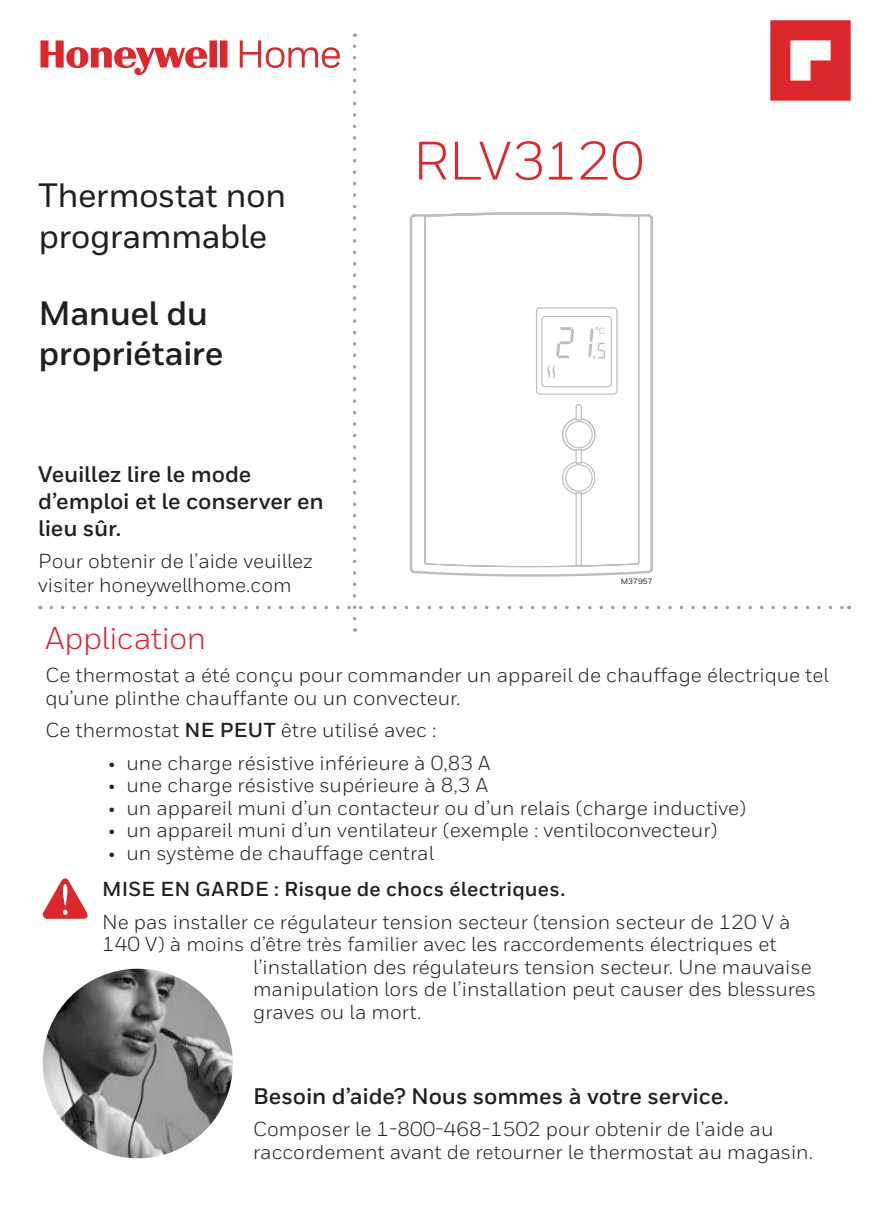
<style>
.page{position:relative;width:891px;height:1215px;background:#fff}
.page>*{position:absolute;margin:0;border:0;box-sizing:border-box;transform-origin:0 0}
.t1{font:54px "Honeywell Sans";letter-spacing:-.005em;color:#dc272d}
.t2{font:500 33.75px/40.5px "Honeywell Sans";letter-spacing:-.02em;color:#231f20}
.t3{font:700 33.75px/40.5px "Honeywell Sans";letter-spacing:-.015em;color:#231f20}
.t4{font:31.5px "Honeywell Sans";letter-spacing:-.02em;color:#dc272d}
.t5{font:700 22.5px/27px "Honeywell Sans";letter-spacing:-.005em;color:#231f20}
.t6{font:20.25px/22.5px "Honeywell Sans";color:#231f20}
.t7{font:700 20.25px/36.4px "Honeywell Sans";letter-spacing:.01em;color:#231f20}
.t8{font:500 9px "Honeywell Sans";color:#bcbdc0}
.t9{font:500 7.88px "Honeywell Sans";color:#231f20}
.s1{font-weight:700}
.s2{font-size:15.75px}
.s3{font-weight:400;font-size:15.75px}
.s4{font-weight:400}
</style>
<div class="page">
<svg style="left:40px;top:20px;width:811px;height:599px"></svg>
<svg style="left:43px;top:878px;width:45px;height:41px"></svg>
<img style="left:43px;top:969px;width:190px;height:189px;border-radius:95px">
<h2 class="t2" style="left:38px;top:176px;width:249px">Thermostat non programmable</h2>
<h2 class="t3" style="left:38px;top:293px;width:187px">Manuel du propriétaire</h2>
<h1 class="t1" style="left:413px;top:129px;width:233px">RLV3120</h1>
<p class="t8" style="left:599px;top:325px;width:8px">C</p>
<p class="t5" style="left:38px;top:461px;width:287px">Veuillez lire le mode d’emploi et le conserver en lieu sûr.</p>
<p class="t6" style="left:38px;top:550px;width:276px;line-height:23.2px">Pour obtenir de l’aide veuillez visiter honeywellhome.com</p>
<h3 class="t4" style="left:45px;top:620px;width:162px">Application</h3>
<p class="t6" style="left:45px;top:664px;width:785px">Ce thermostat a été conçu pour commander un appareil de chauffage électrique tel qu’une plinthe chauffante ou un convecteur.</p>
<p class="t6" style="left:45px;top:719px;width:393px">Ce thermostat <span class="s1">NE PEUT</span> être utilisé avec :</p>
<p class="t6" style="left:108px;top:752px;width:384px"><span class="s2">•</span> une charge résistive inférieure à 0,83 A</p>
<p class="t6" style="left:108px;top:774px;width:381px"><span class="s2">•</span> une charge résistive supérieure à 8,3 A</p>
<p class="t6" style="left:108px;top:797px;width:639px"><span class="s2">•</span> un appareil muni d’un contacteur ou d’un relais (charge inductive)</p>
<p class="t6" style="left:108px;top:819px;width:611px"><span class="s2">•</span> un appareil muni d’un ventilateur (exemple : ventiloconvecteur)</p>
<p class="t7" style="left:102px;top:835px;width:465px;text-indent:6px"><span class="s3">•</span> <span class="s4">un système de chauffage central<br></span>MISE EN GARDE : Risque de chocs électriques.</p>
<p class="t6" style="left:102px;top:911px;width:690px">Ne pas installer ce régulateur tension secteur (tension secteur de 120 V à</p>
<p class="t6" style="left:102px;top:933px;width:676px">140 V) à moins d’être très familier avec les raccordements électriques et</p>
<p class="t6" style="left:253px;top:956px;width:560px">l’installation des régulateurs tension secteur. Une mauvaise</p>
<p class="t6" style="left:253px;top:978px;width:565px">manipulation lors de l’installation peut causer des blessures</p>
<p class="t6" style="left:253px;top:1001px;width:170px">graves ou la mort.</p>
<p class="t9" style="left:621px;top:576px;width:33px">M37957</p>
<p class="t5" style="left:253px;top:1083px;width:477px">Besoin d’aide? Nous sommes à votre service.</p>
<p class="t6" style="left:253px;top:1118px;width:561px">Composer le 1-800-468-1502 pour obtenir de l’aide au raccordement avant de retourner le thermostat au magasin.</p>
</div>
